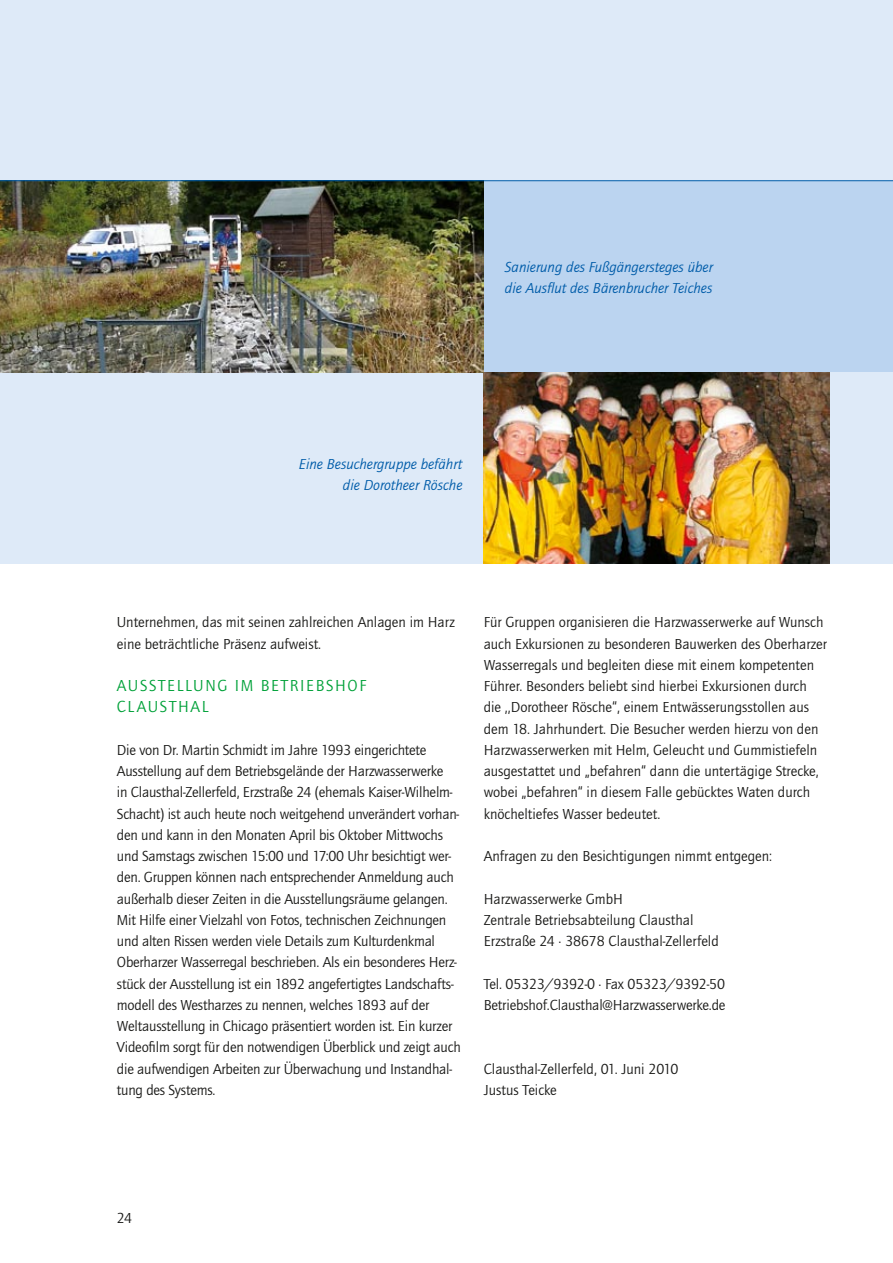
<style>
.page{position:relative;width:893px;height:1263px;background:#fff}
.page>*{position:absolute;margin:0;border:0;box-sizing:border-box;transform-origin:0 0}
.t1{font:16.5px/21.3px "Quay Itc T";letter-spacing:.1em;color:#00a139}
.t2{font:15px/21.3px "Quay Itc T";letter-spacing:-.01em;color:#1a1a18}
.t3{font:italic 15px/21.3px "Quay Itc T";color:#005ca9}
</style>
<div class="page">
<div style="left:0;top:0;width:893px;height:181px;background:#deeaf8"></div>
<div style="left:0;top:372px;width:893px;height:191px;background:#deeaf8"></div>
<div style="left:0;top:181px;width:893px;height:191px;background:#bbd4f0"></div>
<img style="left:484px;top:372px;width:345px;height:191px">
<img style="left:0;top:181px;width:484px;height:191px">
<hr style="left:0;top:180px;width:893px;height:1px;background:#005ca9">
<p class="t3" style="left:505px;top:256px;width:209px">Sanierung des Fußgängersteges über die Ausflut des Bärenbrucher Teiches</p>
<p class="t3" style="left:299px;top:453px;width:165px;text-align:right">Eine Besuchergruppe befährt die Dorotheer Rösche</p>
<p class="t2" style="left:117px;top:611px;width:339px">Unternehmen, das mit seinen zahlreichen Anlagen im Harz eine beträchtliche Präsenz aufweist.</p>
<p class="t1" style="left:117px;top:675px;width:251px">AUSSTELLUNG IM BETRIEBSHOF<br>CLAUSTHAL</p>
<p class="t2" style="left:117px;top:739px;width:345px">Die von Dr. Martin Schmidt im Jahre 1993 eingerichtete Ausstellung auf dem Betriebsgelände der Harzwasserwerke<br>in Clausthal-Zellerfeld, Erzstraße 24 (ehemals Kaiser-Wilhelm-Schacht) ist auch heute noch weitgehend unverändert vorhan&shy;den und kann in den Monaten April bis Oktober Mittwochs und Samstags zwischen 15:00 und 17:00 Uhr besichtigt wer&shy;den. Gruppen können nach entsprechender Anmeldung auch außerhalb dieser Zeiten in die Ausstellungsräume gelangen.<br>Mit Hilfe einer Vielzahl von Fotos, technischen Zeichnungen und alten Rissen werden viele Details zum Kulturdenkmal Oberharzer Wasserregal beschrieben. Als ein besonderes Herz&shy;stück der Ausstellung ist ein 1892 angefertigtes Landschafts&shy;modell des Westharzes zu nennen, welches 1893 auf der Weltausstellung in Chicago präsentiert worden ist. Ein kurzer Videofilm sorgt für den notwendigen Überblick und zeigt auch die aufwendigen Arbeiten zur Überwachung und Instandhal&shy;tung des Systems.</p>
<p class="t2" style="left:484px;top:611px;width:345px">Für Gruppen organisieren die Harzwasserwerke auf Wunsch auch Exkursionen zu besonderen Bauwerken des Oberharzer Wasserregals und begleiten diese mit einem kompetenten Führer. Besonders beliebt sind hierbei Exkursionen durch die ,,Dorotheer Rösche“, einem Entwässerungsstollen aus dem 18. Jahrhundert. Die Besucher werden hierzu von den Harzwasserwerken mit Helm, Geleucht und Gummistiefeln ausgestattet und „befahren“ dann die untertägige Strecke, wobei „befahren“ in diesem Falle gebücktes Waten durch knöcheltiefes Wasser bedeutet.</p>
<p class="t2" style="left:484px;top:845px;width:290px">Anfragen zu den Besichtigungen nimmt entgegen:</p>
<p class="t2" style="left:484px;top:888px;width:237px">Harzwasserwerke GmbH<br>Zentrale Betriebsabteilung Clausthal<br>Erzstraße 24 · 38678 Clausthal-Zellerfeld</p>
<p class="t2" style="left:484px;top:973px;width:243px">Tel. 05323/9392-0 · Fax 05323/9392-50<br>Betriebshof.Clausthal@Harzwasserwerke.de</p>
<p class="t2" style="left:484px;top:1058px;width:196px">Clausthal-Zellerfeld, 01. Juni 2010<br>Justus Teicke</p>
<p class="t2" style="left:117px;top:1207px;width:17px">24</p>
</div>
